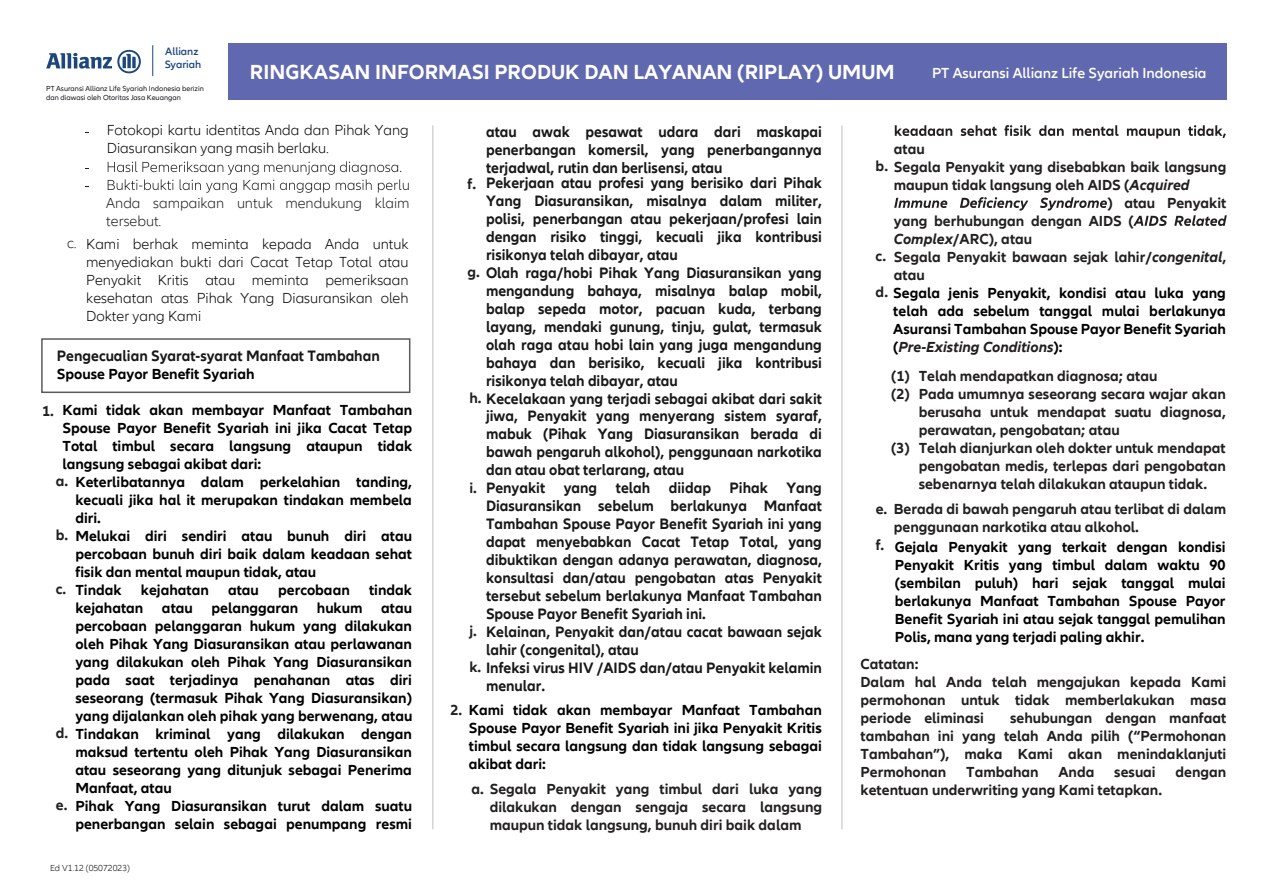
<style>
.page{position:relative;width:1263px;height:893px;background:#fff}
.page>*{position:absolute;margin:0;border:0;box-sizing:border-box;transform-origin:0 0}
.t1{font:700 21px "Allianz Neo";color:#fff}
.t2{font:700 15.6px/18px "Allianz Neo";color:#181819;text-align:justify;scale:.96 1}
.t3{font:700 15px/18px "Allianz Neo";color:#000;text-align:justify}
.t4{font:700 15px/18px "Allianz Neo";color:#221f20}
.t5{font:300 15px/18px "Allianz Neo";color:#000}
.t6{font:300 15px/18px "Allianz Neo";color:#221f20}
.t7{font:600 15px "Allianz Neo";color:#fff}
.t8{font:600 10.95px "Allianz Neo";color:#1b477e}
.t9{font:300 9px "Allianz Neo";color:#000}
.t10{font:7.5px/9px "Allianz Neo";color:#18171c}
.t11{font:7.5px/9px "Allianz Neo";color:#221f20}
.s1{color:#221f20}
.s2{font-size:15px;color:#221f20}
.s3{font-style:italic}
.s4{font-style:italic;color:#221f20}
</style>
<div class="page">
<svg style="left:108px;top:161px;width:301px;height:32px"></svg>
<hr style="left:432px;top:125px;width:1px;height:704px;background:#d3d3d4">
<hr style="left:841px;top:125px;width:2px;height:704px;background:#d3d3d4">
<svg style="left:895px;top:125px;width:331px;height:13px"></svg>
<svg style="left:894px;top:197px;width:213px;height:14px"></svg>
<svg style="left:1133px;top:215px;width:94px;height:11px"></svg>
<div style="left:228px;top:43px;width:998px;height:56px;background:#6068af"></div>
<div style="left:41px;top:338px;width:369px;height:55px;border:2px solid #595b5b"></div>
<svg style="left:46px;top:49px;width:95px;height:24px"></svg>
<hr style="left:152px;top:45px;width:1px;height:31px;background:#1b477e">
<p class="t8" style="left:165px;top:45px;width:35px">Allianz</p>
<p class="t10" style="left:46px;top:85px;width:159px">PT Asuransi Allianz Life Syariah Indonesia berizin dan diawasi oleh Otoritas Jasa Keuangan</p>
<p class="t8" style="left:165px;top:58px;width:38px">Syariah</p>
<p class="t11" style="left:79px;top:82px;width:111px;text-indent:-25px">PT Asuransi Allianz Lif<br>wasi oleh Otoritas Jasa Keuangan</p>
<h1 class="t1" style="left:250px;top:60px;width:646px">RINGKASAN INFORMASI PRODUK DAN LAYANAN (RIPLAY) UMUM</h1>
<p class="t7" style="left:932px;top:64px;width:276px">PT Asuransi Allianz Life Syariah Indonesia</p>
<p class="t5" style="left:107px;top:122px;width:303px">Fotokopi kartu identitas Anda dan Pihak Yang<br>Diasuransikan yang masih berlaku.</p>
<p class="t6" style="left:106px;top:194px;width:305px">Anda sampaikan untuk mendukung klaim tersebut.</p>
<p class="t5" style="left:86px;top:235px;width:324px;text-align:justify;text-indent:-19px"><span class="s1">c.</span> Kami berhak meminta kepada Anda untuk menyediakan bukti dari Cacat Tetap Total atau Penyakit Kritis atau meminta pemeriksaan kesehatan atas Pihak Yang Diasuransikan oleh Dokter yang Kami</p>
<p class="t2" style="left:57px;top:347px;width:338px">Pengecualian Syarat-syarat Manfaat Tambahan</p>
<p class="t3" style="left:57px;top:365px;width:199px">Spouse Payor Benefit Syariah</p>
<p class="t3" style="left:62px;top:401px;width:351px;text-indent:-20px"><span class="s1">1.</span> Kami tidak akan membayar Manfaat Tambahan Spouse Payor Benefit Syariah ini jika Cacat Tetap Total timbul secara langsung ataupun tidak langsung sebagai akibat dari:</p>
<p class="t4" style="left:56px;top:472px;width:14px">a.</p>
<p class="t3" style="left:75px;top:473px;width:338px;text-align:left">Keterlibatannya dalam perkelahian tanding, kecuali jika hal it merupakan tindakan membela diri.<br>Melukai diri sendiri atau bunuh diri atau percobaan bunuh diri baik dalam keadaan sehat fisik dan mental maupun tidak, atau<br>Tindak</p>
<p class="t4" style="left:56px;top:526px;width:14px">b.</p>
<p class="t3" style="left:75px;top:581px;width:338px;text-align:left;text-indent:294px">tindak kejahatan atau pelanggaran hukum atau percobaan pelanggaran hukum yang dilakukan oleh Pihak Yang Diasuransikan atau perlawanan yang dilakukan oleh Pihak Yang Diasuransikan pada saat terjadinya penahanan atas diri seseorang (termasuk Pihak Yang Diasuransikan) yang dijalankan oleh pihak yang berwenang, atau Tindakan kriminal yang dilakukan dengan maksud tertentu oleh Pihak Yang Diasuransikan atau seseorang yang ditunjuk sebagai Penerima Manfaat, atau<br>Pihak Yang Diasuransikan turut dalam suatu penerbangan selain sebagai penumpang resmi</p>
<p class="t3" style="left:141px;top:581px;width:69px">kejahatan</p>
<p class="t3" style="left:228px;top:581px;width:32px">atau</p>
<p class="t3" style="left:278px;top:581px;width:73px">percobaan</p>
<p class="t4" style="left:56px;top:580px;width:12px">c.</p>
<p class="t4" style="left:56px;top:724px;width:14px">d.</p>
<p class="t4" style="left:56px;top:796px;width:13px">e.</p>
<p class="t9" style="left:50px;top:863px;width:81px">Ed V1.12 (05072023)</p>
<p class="t9" style="left:47px;top:863px;width:77px">Ed V1.8 (15072022)</p>
<p class="t2" style="left:486px;top:123px;width:351px">atau awak pesawat udara dari maskapai penerbangan komersil, yang penerbangannya terjadwal, rutin dan berlisensi, atau</p>
<p class="t2" style="left:486px;top:174px;width:351px">Pekerjaan atau profesi yang berisiko dari Pihak Yang Diasuransikan, misalnya dalam militer, polisi, penerbangan atau pekerjaan/profesi lain dengan risiko tinggi, kecuali jika kontribusi risikonya telah dibayar, atau</p>
<p class="t2" style="left:486px;top:282px;width:351px">mengandung bahaya, misalnya balap mobil, balap sepeda motor, pacuan kuda, terbang layang, mendaki gunung, tinju, gulat, termasuk olah raga atau hobi lain yang juga mengandung bahaya dan berisiko, kecuali jika kontribusi risikonya telah dibayar, atau</p>
<p class="t2" style="left:486px;top:408px;width:351px;text-align:left">jiwa, Penyakit yang menyerang sistem syaraf, mabuk (Pihak Yang Diasuransikan berada di bawah pengaruh alkohol), penggunaan narkotika dan atau obat terlarang, atau<br>Penyakit yang telah diidap Pihak Yang Diasuransikan sebelum berlakunya Manfaat Tambahan Spouse Payor Benefit Syariah ini yang dapat menyebabkan Cacat Tetap Total, yang dibuktikan dengan adanya perawatan, diagnosa, konsultasi dan/atau pengobatan atas Penyakit tersebut sebelum berlakunya Manfaat Tambahan Spouse Payor Benefit Syariah ini.<br>Kelainan, Penyakit dan/atau cacat bawaan sejak lahir (congenital), atau</p>
<p class="t2" style="left:486px;top:677px;width:63px">menular.</p>
<p class="t3" style="left:469px;top:701px;width:355px;text-indent:-18px"><span class="s1">2.</span> Kami tidak akan membayar Manfaat Tambahan Spouse Payor Benefit Syariah ini jika Penyakit Kritis timbul secara langsung dan tidak langsung sebagai akibat dari:</p>
<p class="t4" style="left:467px;top:175px;width:10px">f.</p>
<p class="t2" style="left:467px;top:264px;width:371px"><span class="s2">g.</span> Olah raga/hobi Pihak Yang Diasuransikan yang</p>
<p class="t2" style="left:469px;top:390px;width:369px"><span class="s2">h.</span> Kecelakaan yang terjadi sebagai akibat dari sakit</p>
<p class="t4" style="left:469px;top:479px;width:9px">i.</p>
<p class="t4" style="left:469px;top:622px;width:9px">j.</p>
<p class="t2" style="left:469px;top:659px;width:369px"><span class="s2">k.</span> Infeksi virus HIV /AIDS dan/atau Penyakit kelamin</p>
<p class="t4" style="left:490px;top:780px;width:334px;text-align:justify;text-indent:-18px">a. Segala Penyakit yang timbul dari luka yang dilakukan dengan sengaja secara langsung maupun tidak langsung, bunuh diri baik dalam</p>
<p class="t4" style="left:894px;top:140px;width:32px">atau</p>
<p class="t4" style="left:876px;top:158px;width:352px">b. Segala Penyakit yang disebabkan baik langsung</p>
<p class="t4" style="left:894px;top:176px;width:297px">maupun tidak langsung oleh AIDS (<span class="s3">Acquired</span></p>
<p class="t4" style="left:1107px;top:194px;width:120px">) atau Penyakit</p>
<p class="t4" style="left:894px;top:212px;width:242px">yang berhubungan dengan AIDS (</p>
<p class="t4" style="left:894px;top:230px;width:140px"><span class="s3">Complex</span>/ARC), atau</p>
<p class="t4" style="left:894px;top:248px;width:334px">Segala Penyakit bawaan sejak lahir/<span class="s3">congenital</span>,</p>
<p class="t4" style="left:894px;top:266px;width:32px">atau</p>
<p class="t4" style="left:876px;top:247px;width:12px">c.</p>
<p class="t3" style="left:876px;top:284px;width:352px"><span class="s1">d.</span> Segala jenis Penyakit, kondisi atau luka yang</p>
<p class="t3" style="left:893px;top:302px;width:334px">telah ada sebelum tanggal mulai berlakunya Asuransi Tambahan Spouse Payor Benefit Syariah (<span class="s4">Pre-Existing Conditions</span>):</p>
<p class="t4" style="left:891px;top:367px;width:20px">(1) (2)</p>
<p class="t4" style="left:891px;top:439px;width:20px">(3)</p>
<p class="t4" style="left:919px;top:367px;width:309px">Telah mendapatkan diagnosa; atau<br>Pada umumnya seseorang secara wajar akan berusaha untuk mendapat suatu diagnosa, perawatan, pengobatan; atau<br>Telah dianjurkan oleh dokter untuk mendapat pengobatan medis, terlepas dari pengobatan sebenarnya telah dilakukan ataupun tidak.</p>
<p class="t4" style="left:894px;top:501px;width:334px;text-indent:-18px">e. Berada di bawah pengaruh atau terlibat di dalam penggunaan narkotika atau alkohol.</p>
<p class="t4" style="left:876px;top:537px;width:10px">f.</p>
<p class="t3" style="left:895px;top:538px;width:332px">Gejala Penyakit yang terkait dengan kondisi Penyakit Kritis yang timbul dalam waktu 90 (sembilan puluh) hari sejak tanggal mulai berlakunya Manfaat Tambahan Spouse Payor Benefit Syariah ini atau sejak tanggal pemulihan Polis, mana yang terjadi paling akhir.</p>
<p class="t4" style="left:860px;top:656px;width:367px">Catatan:<br>Dalam hal Anda telah mengajukan kepada Kami permohonan untuk tidak memberlakukan masa periode eliminasi</p>
<p class="t4" style="left:860px;top:710px;width:367px;text-align:justify;text-indent:150px">sehubungan dengan manfaat tambahan ini yang telah Anda pilih (“Permohonan Tambahan”), maka Kami akan menindaklanjuti Permohonan</p>
<p class="t4" style="left:966px;top:764px;width:74px">Tambahan</p>
<p class="t4" style="left:1058px;top:764px;width:37px">Anda</p>
<p class="t4" style="left:1114px;top:764px;width:43px">sesuai</p>
<p class="t4" style="left:1175px;top:764px;width:52px">dengan</p>
<p class="t4" style="left:860px;top:782px;width:303px">ketentuan underwriting yang Kami tetapkan.</p>
</div>
